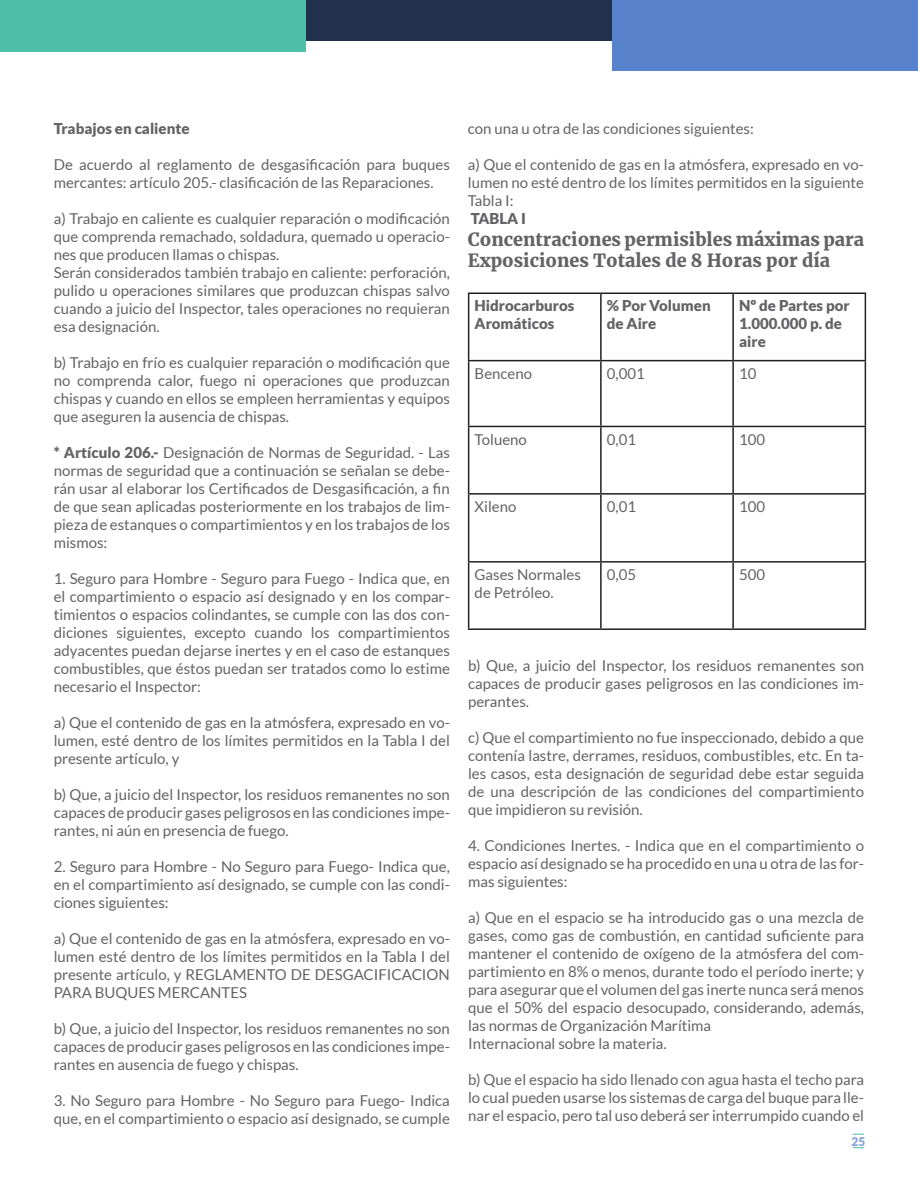
<style>
.page{position:relative;width:918px;height:1188px;background:#fff}
.page>*{position:absolute;margin:0;border:0;box-sizing:border-box;transform-origin:0 0}
.Párrafo_principal{font:900 18px/21.6px "Merriweather";color:#636366}
.Párrafo_principal-2{font:15px/18px "Lato";color:#636366;text-align:justify}
.Párrafo_principal-3{font:900 15px/18px "Lato";color:#636366}
.t1{font:900 12px "Lato";color:#83a1d9}
.s1{font-weight:900}
</style>
<div class="page">
<div style="left:0;top:0;width:306px;height:52px;background:#4ec0a7"></div>
<div style="left:306px;top:0;width:306px;height:41px;background:#21304d"></div>
<div style="left:612px;top:0;width:306px;height:71px;background:#5982cc"></div>
<svg style="left:469px;top:294px;width:396px;height:334px"></svg>
<hr style="left:468px;top:293px;width:133px;height:1px;background:#231f20">
<hr style="left:468px;top:294px;width:1px;height:66px;background:#231f20">
<hr style="left:601px;top:293px;width:132px;height:1px;background:#231f20">
<hr style="left:600px;top:294px;width:2px;height:66px;background:#231f20">
<hr style="left:733px;top:293px;width:133px;height:1px;background:#231f20">
<hr style="left:732px;top:294px;width:2px;height:66px;background:#231f20">
<hr style="left:865px;top:294px;width:1px;height:66px;background:#231f20">
<hr style="left:468px;top:360px;width:133px;height:1px;background:#231f20">
<hr style="left:468px;top:361px;width:1px;height:65px;background:#231f20">
<hr style="left:601px;top:360px;width:132px;height:1px;background:#231f20">
<hr style="left:600px;top:361px;width:2px;height:65px;background:#231f20">
<hr style="left:733px;top:360px;width:133px;height:1px;background:#231f20">
<hr style="left:732px;top:361px;width:2px;height:65px;background:#231f20">
<hr style="left:865px;top:361px;width:1px;height:65px;background:#231f20">
<hr style="left:468px;top:426px;width:133px;height:1px;background:#231f20">
<hr style="left:468px;top:427px;width:1px;height:66px;background:#231f20">
<hr style="left:601px;top:426px;width:132px;height:1px;background:#231f20">
<hr style="left:600px;top:427px;width:2px;height:66px;background:#231f20">
<hr style="left:733px;top:426px;width:133px;height:1px;background:#231f20">
<hr style="left:732px;top:427px;width:2px;height:66px;background:#231f20">
<hr style="left:865px;top:427px;width:1px;height:66px;background:#231f20">
<hr style="left:468px;top:493px;width:133px;height:2px;background:#231f20">
<hr style="left:468px;top:495px;width:1px;height:66px;background:#231f20">
<hr style="left:601px;top:493px;width:132px;height:2px;background:#231f20">
<hr style="left:600px;top:495px;width:2px;height:66px;background:#231f20">
<hr style="left:733px;top:493px;width:133px;height:2px;background:#231f20">
<hr style="left:732px;top:495px;width:2px;height:66px;background:#231f20">
<hr style="left:865px;top:495px;width:1px;height:66px;background:#231f20">
<hr style="left:468px;top:561px;width:133px;height:2px;background:#231f20">
<hr style="left:468px;top:563px;width:1px;height:65px;background:#231f20">
<hr style="left:601px;top:561px;width:132px;height:2px;background:#231f20">
<hr style="left:600px;top:563px;width:2px;height:65px;background:#231f20">
<hr style="left:733px;top:561px;width:133px;height:2px;background:#231f20">
<hr style="left:732px;top:563px;width:2px;height:65px;background:#231f20">
<hr style="left:865px;top:563px;width:1px;height:65px;background:#231f20">
<hr style="left:468px;top:628px;width:133px;height:2px;background:#231f20">
<hr style="left:601px;top:628px;width:132px;height:2px;background:#231f20">
<hr style="left:733px;top:628px;width:133px;height:2px;background:#231f20">
<p class="Párrafo_principal-3" style="left:54px;top:119px;width:137px">Trabajos en caliente</p>
<p class="Párrafo_principal-2" style="left:54px;top:156px;width:398px">De acuerdo al reglamento de desgasificación para buques mercantes: artículo 205.- clasificación de las Reparaciones.</p>
<p class="Párrafo_principal-2" style="left:54px;top:210px;width:398px">a) Trabajo en caliente es cualquier reparación o modificación que comprenda remachado, soldadura, quemado u operacio&shy;nes que producen llamas o chispas.</p>
<p class="Párrafo_principal-2" style="left:54px;top:264px;width:398px">Serán considerados también trabajo en caliente: perforación, pulido u operaciones similares que produzcan chispas salvo cuando a juicio del Inspector, tales operaciones no requieran esa designación.</p>
<p class="Párrafo_principal-2" style="left:54px;top:354px;width:398px">b) Trabajo en frío es cualquier reparación o modificación que no comprenda calor, fuego ni operaciones que produzcan chispas y cuando en ellos se empleen herramientas y equipos que aseguren la ausencia de chispas.</p>
<p class="Párrafo_principal-2" style="left:54px;top:444px;width:398px"><span class="s1">* Artículo 206.-</span> Designación de Normas de Seguridad. - Las normas de seguridad que a continuación se señalan se debe&shy;rán usar al elaborar los Certificados de Desgasificación, a fin de que sean aplicadas posteriormente en los trabajos de lim&shy;pieza de estanques o compartimientos y en los trabajos de los mismos:</p>
<p class="Párrafo_principal-2" style="left:54px;top:570px;width:398px">1. Seguro para Hombre - Seguro para Fuego - Indica que, en el compartimiento o espacio así designado y en los compar&shy;timientos o espacios colindantes, se cumple con las dos con&shy;diciones siguientes, excepto cuando los compartimientos adyacentes puedan dejarse inertes y en el caso de estanques combustibles, que éstos puedan ser tratados como lo estime necesario el Inspector:</p>
<p class="Párrafo_principal-2" style="left:54px;top:714px;width:398px">a) Que el contenido de gas en la atmósfera, expresado en vo&shy;lumen, esté dentro de los límites permitidos en la Tabla I del presente artículo, y</p>
<p class="Párrafo_principal-2" style="left:54px;top:786px;width:398px">b) Que, a juicio del Inspector, los residuos remanentes no son capaces de producir gases peligrosos en las condiciones impe&shy;rantes, ni aún en presencia de fuego.</p>
<p class="Párrafo_principal-2" style="left:54px;top:858px;width:398px">2. Seguro para Hombre - No Seguro para Fuego- Indica que, en el compartimiento así designado, se cumple con las condi&shy;ciones siguientes:</p>
<p class="Párrafo_principal-2" style="left:54px;top:930px;width:398px">a) Que el contenido de gas en la atmósfera, expresado en vo&shy;lumen esté dentro de los límites permitidos en la Tabla I del presente artículo, y REGLAMENTO DE DESGACIFICACION PARA BUQUES MERCANTES</p>
<p class="Párrafo_principal-2" style="left:54px;top:1020px;width:398px">b) Que, a juicio del Inspector, los residuos remanentes no son capaces de producir gases peligrosos en las condiciones impe&shy;rantes en ausencia de fuego y chispas.</p>
<p class="Párrafo_principal-2" style="left:54px;top:1092px;width:398px">3. No Seguro para Hombre - No Seguro para Fuego- Indica que, en el compartimiento o espacio así designado, se cumple</p>
<p class="Párrafo_principal-2" style="left:468px;top:120px;width:288px">con una u otra de las condiciones siguientes:</p>
<p class="Párrafo_principal-2" style="left:468px;top:156px;width:398px">a) Que el contenido de gas en la atmósfera, expresado en vo&shy;lumen no esté dentro de los límites permitidos en la siguiente Tabla I:</p>
<p class="Párrafo_principal-3" style="left:471px;top:209px;width:57px">TABLA I</p>
<p class="Párrafo_principal" style="left:468px;top:228px;width:398px">Concentraciones permisibles máximas para<br>Exposiciones Totales de 8 Horas por día</p>
<p class="Párrafo_principal-3" style="left:475px;top:297px;width:101px">Hidrocarburos<br>Aromáticos</p>
<p class="Párrafo_principal-3" style="left:607px;top:297px;width:105px">% Por Volumen de Aire</p>
<p class="Párrafo_principal-3" style="left:739px;top:297px;width:112px">Nº de Partes por<br>1.000.000 p. de aire</p>
<p class="Párrafo_principal-2" style="left:475px;top:364px;width:59px">Benceno</p>
<p class="Párrafo_principal-2" style="left:607px;top:364px;width:39px">0,001</p>
<p class="Párrafo_principal-2" style="left:739px;top:364px;width:19px">10</p>
<p class="Párrafo_principal-2" style="left:475px;top:430px;width:54px">Tolueno</p>
<p class="Párrafo_principal-2" style="left:607px;top:430px;width:31px">0,01</p>
<p class="Párrafo_principal-2" style="left:739px;top:430px;width:28px">100</p>
<p class="Párrafo_principal-2" style="left:475px;top:497px;width:43px">Xileno</p>
<p class="Párrafo_principal-2" style="left:607px;top:497px;width:31px">0,01</p>
<p class="Párrafo_principal-2" style="left:739px;top:497px;width:28px">100</p>
<p class="Párrafo_principal-2" style="left:475px;top:565px;width:108px">Gases Normales</p>
<p class="Párrafo_principal-2" style="left:475px;top:583px;width:81px">de Petróleo.</p>
<p class="Párrafo_principal-2" style="left:607px;top:565px;width:31px">0,05</p>
<p class="Párrafo_principal-2" style="left:739px;top:565px;width:28px">500</p>
<p class="Párrafo_principal-2" style="left:468px;top:657px;width:398px">b) Que, a juicio del Inspector, los residuos remanentes son capaces de producir gases peligrosos en las condiciones im&shy;perantes.</p>
<p class="Párrafo_principal-2" style="left:468px;top:729px;width:398px">c) Que el compartimiento no fue inspeccionado, debido a que contenía lastre, derrames, residuos, combustibles, etc. En ta&shy;les casos, esta designación de seguridad debe estar seguida de una descripción de las condiciones del compartimiento que impidieron su revisión.</p>
<p class="Párrafo_principal-2" style="left:468px;top:837px;width:398px">4. Condiciones Inertes. - Indica que en el compartimiento o espacio así designado se ha procedido en una u otra de las for&shy;mas siguientes:</p>
<p class="Párrafo_principal-2" style="left:468px;top:909px;width:398px">a) Que en el espacio se ha introducido gas o una mezcla de gases, como gas de combustión, en cantidad suficiente para mantener el contenido de oxígeno de la atmósfera del com&shy;partimiento en 8% o menos, durante todo el período inerte; y para asegurar que el volumen del gas inerte nunca será menos que el 50% del espacio desocupado, considerando, además, las normas de Organización Marítima</p>
<p class="Párrafo_principal-2" style="left:468px;top:1035px;width:200px">Internacional sobre la materia.</p>
<p class="Párrafo_principal-2" style="left:468px;top:1071px;width:398px">b) Que el espacio ha sido llenado con agua hasta el techo para lo cual pueden usarse los sistemas de carga del buque para lle&shy;nar el espacio, pero tal uso deberá ser interrumpido cuando el</p>
<p class="t1" style="left:852px;top:1135px;width:15px">25</p>
</div>
